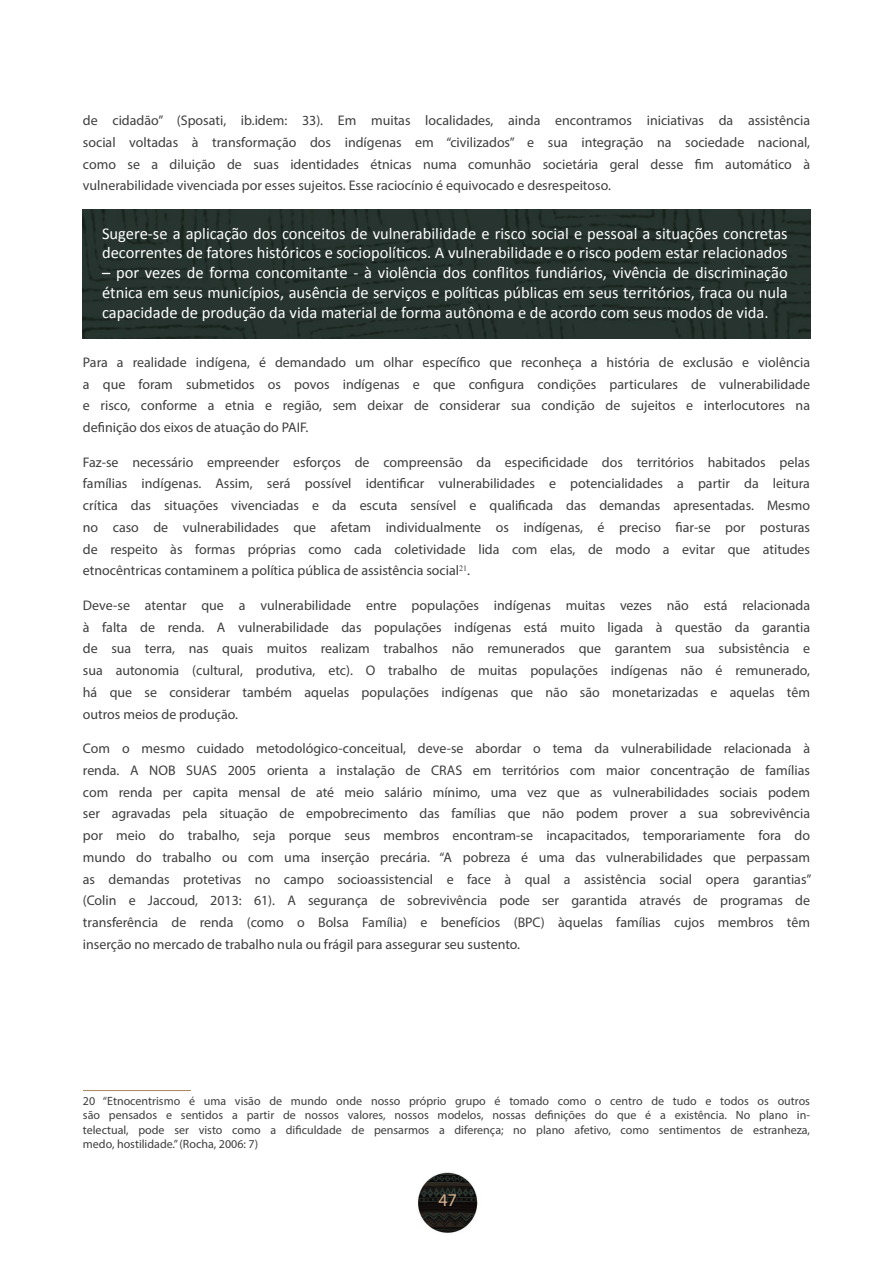
<style>
.page{position:relative;width:893px;height:1263px;background:#fff}
.page>*{position:absolute;margin:0;border:0;box-sizing:border-box;transform-origin:0 0}
.t1{font:18px "Myriad Pro";color:#d8b291}
.t2{font:16.5px/19.8px "Calibri";color:#fff}
.t3{font:13.95px/21.8px "Myriad Pro";color:#3e3e3f;text-align:justify}
.t4{font:12px/14.4px "Myriad Pro";color:#3e3e3f;text-align:justify}
</style>
<div class="page">
<img style="left:418px;top:1172px;width:60px;height:61px">
<img style="left:83px;top:209px;width:727px;height:129px">
<hr style="left:83px;top:1090px;width:108px;height:1px;background:#ac825a">
<p class="t3" style="left:83px;top:109px;width:729px">de cidadão” (Sposati, ib.idem: 33). Em muitas localidades, ainda encontramos iniciativas da assistência social voltadas à transformação dos indígenas em “civilizados” e sua integração na sociedade nacional, como se a diluição de suas identidades étnicas numa comunhão societária geral desse fim automático à vulnerabilidade vivenciada por esses sujeitos. Esse raciocínio é equivocado e desrespeitoso.</p>
<p class="t2" style="left:102px;top:223px;width:687px">Sugere-se a aplicação dos conceitos de vulnerabilidade e risco social e pessoal a situações concretas decorrentes de fatores históricos e sociopolíticos. A vulnerabilidade e o risco podem estar relacionados</p>
<p class="t2" style="left:102px;top:263px;width:687px;text-align:justify">– por vezes de forma concomitante - à violência dos conflitos fundiários, vivência de discriminação étnica em seus municípios, ausência de serviços e políticas públicas em seus territórios, fraca ou nula capacidade de produção da vida material de forma autônoma e de acordo com seus modos de vida.</p>
<p class="t3" style="left:83px;top:351px;width:729px">Para a realidade indígena, é demandado um olhar específico que reconheça a história de exclusão e violência a que foram submetidos os povos indígenas e que configura condições particulares de vulnerabilidade e risco, conforme a etnia e região, sem deixar de considerar sua condição de sujeitos e interlocutores na definição dos eixos de atuação do PAIF.</p>
<p class="t3" style="left:83px;top:451px;width:729px">Faz-se necessário empreender esforços de compreensão da especificidade dos territórios habitados pelas famílias indígenas. Assim, será possível identificar vulnerabilidades e potencialidades a partir da leitura crítica das situações vivenciadas e da escuta sensível e qualificada das demandas apresentadas. Mesmo no caso de vulnerabilidades que afetam individualmente os indígenas, é preciso fiar-se por posturas de respeito às formas próprias como cada coletividade lida com elas, de modo a evitar que atitudes etnocêntricas contaminem a política pública de assistência social<sup>21</sup>.</p>
<p class="t3" style="left:83px;top:594px;width:729px">Deve-se atentar que a vulnerabilidade entre populações indígenas muitas vezes não está relacionada à falta de renda. A vulnerabilidade das populações indígenas está muito ligada à questão da garantia de sua terra, nas quais muitos realizam trabalhos não remunerados que garantem sua subsistência e sua autonomia (cultural, produtiva, etc). O trabalho de muitas populações indígenas não é remunerado, há que se considerar também aquelas populações indígenas que não são monetarizadas e aquelas têm outros meios de produção.</p>
<p class="t3" style="left:83px;top:737px;width:730px">Com o mesmo cuidado metodológico-conceitual, deve-se abordar o tema da vulnerabilidade relacionada à renda. A NOB SUAS 2005 orienta a instalação de CRAS em territórios com maior concentração de famílias com renda per capita mensal de até meio salário mínimo, uma vez que as vulnerabilidades sociais podem ser agravadas pela situação de empobrecimento das famílias que não podem prover a sua sobrevivência por meio do trabalho, seja porque seus membros encontram-se incapacitados, temporariamente fora do mundo do trabalho ou com uma inserção precária. “A pobreza é uma das vulnerabilidades que perpassam as demandas protetivas no campo socioassistencial e face à qual a assistência social opera garantias” (Colin e Jaccoud, 2013: 61). A segurança de sobrevivência pode ser garantida através de programas de transferência de renda (como o Bolsa Família) e benefícios (BPC) àquelas famílias cujos membros têm inserção no mercado de trabalho nula ou frágil para assegurar seu sustento.</p>
<p class="t4" style="left:83px;top:1093px;width:729px">20 “Etnocentrismo é uma visão de mundo onde nosso próprio grupo é tomado como o centro de tudo e todos os outros são pensados e sentidos a partir de nossos valores, nossos modelos, nossas definições do que é a existência. No plano in&shy;telectual, pode ser visto como a dificuldade de pensarmos a diferença; no plano afetivo, como sentimentos de estranheza, medo, hostilidade.” (Rocha, 2006: 7)</p>
<p class="t1" style="left:438px;top:1188px;width:20px">47</p>
</div>
